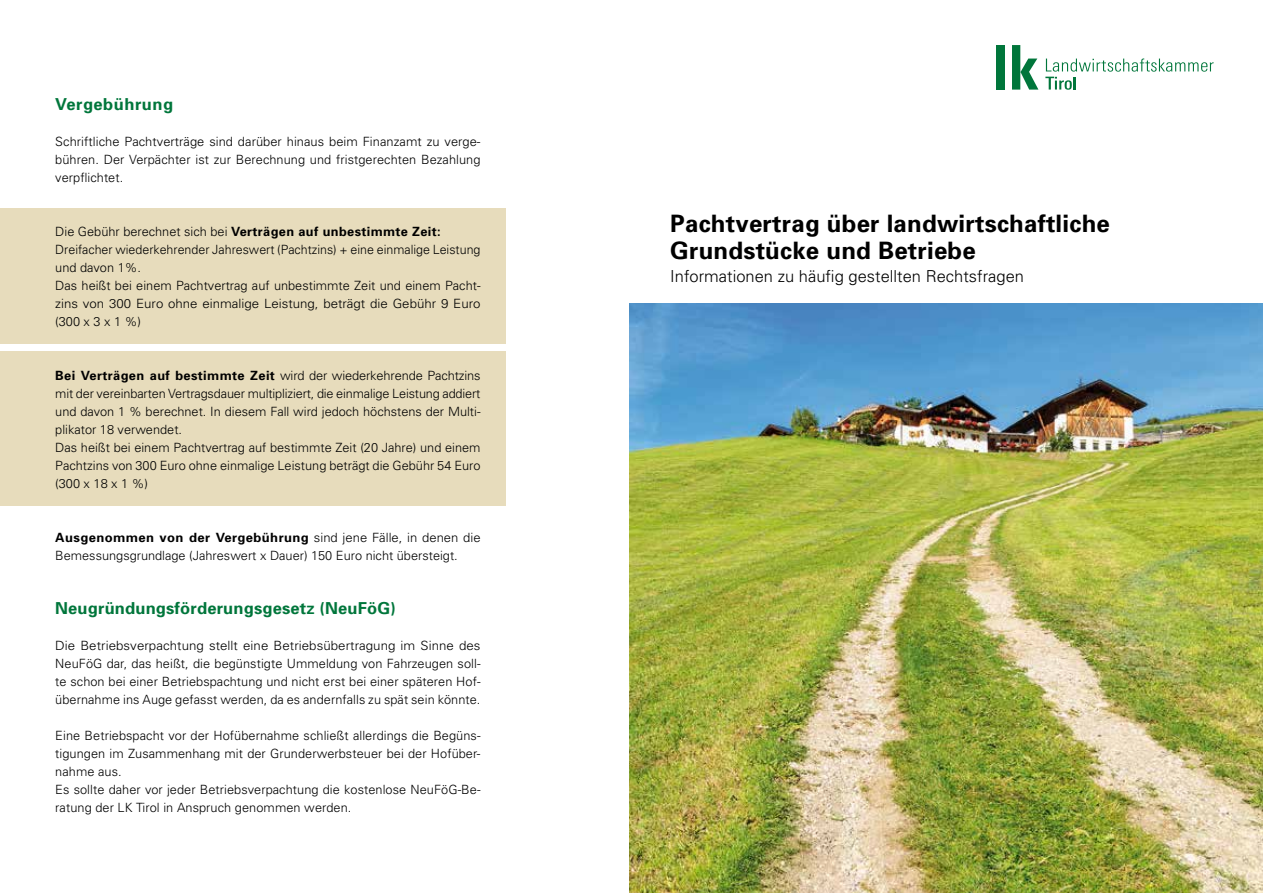
<style>
.page{position:relative;width:1263px;height:893px;background:#fff}
.page>*{position:absolute;margin:0;border:0;box-sizing:border-box;transform-origin:0 0}
.t1{font:700 24px/27px "Univers";letter-spacing:.01em;color:#000}
.t2{font:300 16.5px "Univers";color:#000}
.t3{font:700 16.5px "Univers";letter-spacing:.01em;color:#00763b}
.t4{font:700 16.5px "Univers";letter-spacing:.03em;color:#00763b}
.t5{font:300 12.75px/18px "Univers";color:#000}
.t6{font:300 12.75px/18px "Univers";color:#000;text-align:justify;scale:1.04 1}
.s1{font-weight:700}
</style>
<div class="page">
<div style="left:0;top:208px;width:506px;height:136px;background:#e7dcbc"></div>
<div style="left:0;top:351px;width:506px;height:155px;background:#e7dcbc"></div>
<img style="left:629px;top:304px;width:634px;height:589px">
<svg style="left:1045px;top:58px;width:168px;height:32px"></svg>
<div style="left:997px;top:45px;width:8px;height:45px;background:#00763b"></div>
<svg style="left:1012px;top:45px;width:26px;height:45px"></svg>
<p class="t4" style="left:55px;top:93px;width:119px">Vergebührung</p>
<p class="t5" style="left:55px;top:132px;width:427px;text-align:justify">Schriftliche Pachtverträge sind darüber hinaus beim Finanzamt zu verge&shy;bühren. Der Verpächter ist zur Berechnung und fristgerechten Bezahlung verpflichtet.</p>
<p class="t5" style="left:55px;top:222px;width:427px">Die Gebühr berechnet sich bei <span class="s1">Verträgen auf unbestimmte Zeit:<br></span>Dreifacher wiederkehrender Jahreswert (Pachtzins) + eine einmalige Leistung und davon 1%.<br>Das heißt bei einem Pachtvertrag auf unbestimmte Zeit und einem Pacht&shy;zins von 300 Euro ohne einmalige Leistung, beträgt die Gebühr 9 Euro (300 x 3 x 1 %)</p>
<p class="t5" style="left:55px;top:366px;width:427px"><span class="s1">Bei Verträgen auf bestimmte Zeit</span> wird der wiederkehrende Pachtzins mit der vereinbarten Vertragsdauer multipliziert, die einmalige Leistung addiert und davon 1 % berechnet. In diesem Fall wird jedoch höchstens der Multi&shy;plikator 18 verwendet.<br>Das heißt bei einem Pachtvertrag auf bestimmte Zeit (20 Jahre) und einem Pachtzins von 300 Euro ohne einmalige Leistung beträgt die Gebühr 54 Euro (300 x 18 x 1 %)</p>
<p class="t5" style="left:55px;top:528px;width:427px"><span class="s1">Ausgenommen von der Vergebührung</span> sind jene Fälle, in denen die<br>Bemessungsgrundlage (Jahreswert x Dauer) 150 Euro nicht übersteigt.</p>
<p class="t3" style="left:55px;top:597px;width:342px">Neugründungsförderungsgesetz (NeuFöG)</p>
<p class="t6" style="left:55px;top:636px;width:410px">Die Betriebsverpachtung stellt eine Betriebsübertragung im Sinne des NeuFöG dar, das heißt, die begünstigte Ummeldung von Fahrzeugen soll&shy;te schon bei einer Betriebspachtung und nicht erst bei einer späteren Hof&shy;übernahme ins Auge gefasst werden, da es andernfalls zu spät sein könnte.</p>
<p class="t5" style="left:55px;top:726px;width:427px">Eine Betriebspacht vor der Hofübernahme schließt allerdings die Begüns&shy;tigungen im Zusammenhang mit der Grunderwerbsteuer bei der Hofüber&shy;nahme aus.<br>Es sollte daher vor jeder Betriebsverpachtung die kostenlose NeuFöG-Be&shy;ratung der LK Tirol in Anspruch genommen werden.</p>
<h1 class="t1" style="left:670px;top:209px;width:441px">Pachtvertrag über landwirtschaftliche<br>Grundstücke und Betriebe</h1>
<p class="t2" style="left:670px;top:267px;width:355px">Informationen zu häufig gestellten Rechtsfragen</p>
</div>
